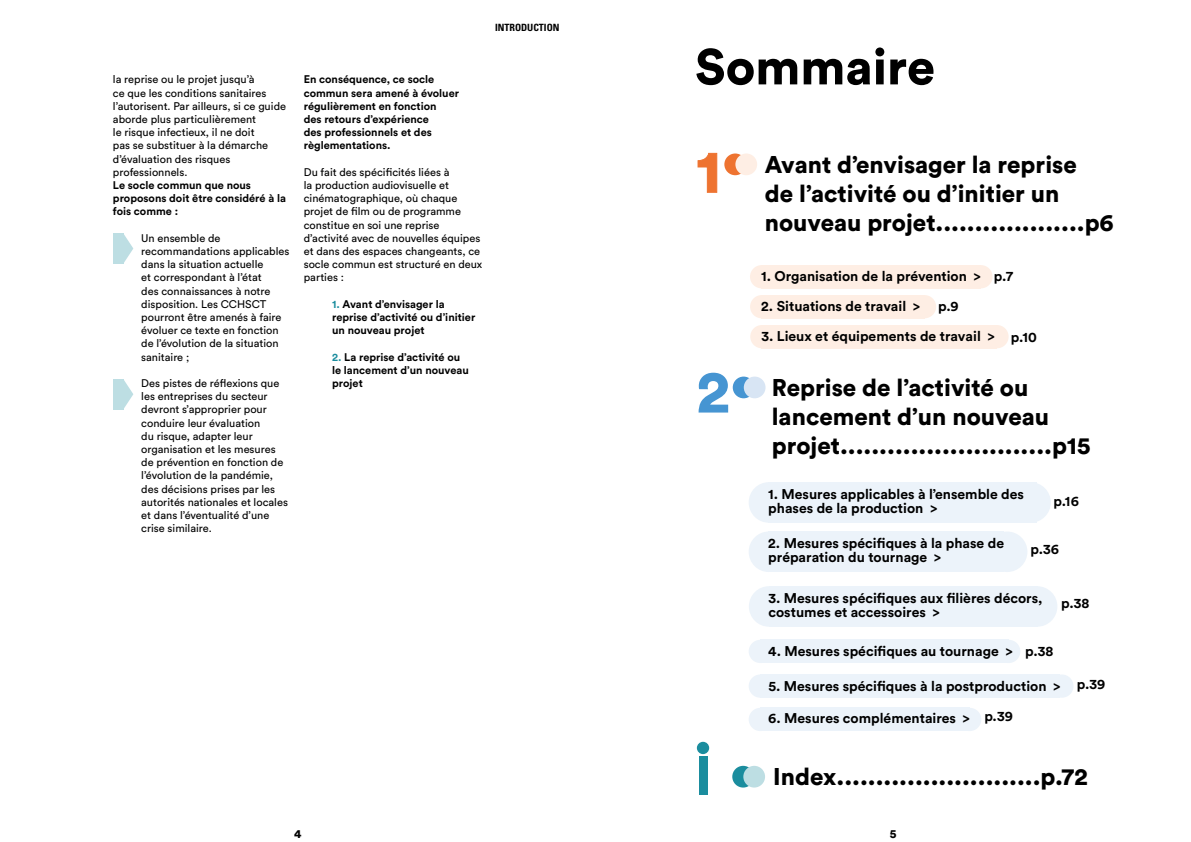
<style>
.page{position:relative;width:1191px;height:842px;background:#fff}
.page>*{position:absolute;margin:0;border:0;box-sizing:border-box;transform-origin:0 0}
.t1{font:900 60px "Circular Std";color:#ee7330}
.t2{font:900 60px "Circular Std";color:#4695d2}
.t3{font:900 55px "Circular Std";color:#1b8d9e}
.t4{font:900 50px "Circular Std";color:#000}
.t5{font:900 24px/28.8px "Circular Std";color:#000}
.t6{font:700 14px/14px "Circular Std";color:#000}
.t7{font:900 12px "Circular Std";color:#000}
.t8{font:11px/13.2px "Circular Std";color:#000}
.t9{font:700 11px/13.2px "Circular Std";color:#000}
.t10{font:700 condensed 10px "Univers LT Std";color:#000}
.s1{color:#1b8d9e}
</style>
<div class="page">
<svg style="left:697px;top:153px;width:20px;height:40px"></svg>
<div style="left:750px;top:265px;width:23px;height:23px;background:#feeee4;border-radius:50%"></div>
<div style="left:969px;top:265px;width:23px;height:23px;background:#feeee4;border-radius:50%"></div>
<div style="left:761px;top:265px;width:220px;height:23px;background:#feeee4"></div>
<div style="left:750px;top:295px;width:23px;height:23px;background:#feeee4;border-radius:50%"></div>
<div style="left:913px;top:295px;width:23px;height:23px;background:#feeee4;border-radius:50%"></div>
<div style="left:761px;top:295px;width:163px;height:23px;background:#feeee4"></div>
<div style="left:750px;top:325px;width:23px;height:23px;background:#feeee4;border-radius:50%"></div>
<div style="left:985px;top:325px;width:23px;height:23px;background:#feeee4;border-radius:50%"></div>
<div style="left:762px;top:325px;width:235px;height:23px;background:#feeee4"></div>
<div style="left:732px;top:377px;width:22px;height:21px;background:#4695d2;border-radius:50%"></div>
<div style="left:744px;top:377px;width:21px;height:21px;background:#d8e5f4;border-radius:50%"></div>
<div style="left:724px;top:153px;width:22px;height:22px;background:#ee7330;border-radius:50%"></div>
<div style="left:735px;top:153px;width:22px;height:22px;background:#feeee4;border-radius:50%"></div>
<div style="left:768px;top:482px;width:269px;height:41px;background:#ecf3fa"></div>
<div style="left:748px;top:482px;width:40px;height:41px;background:#ecf3fa;border-radius:50%"></div>
<div style="left:1010px;top:482px;width:40px;height:41px;background:#ecf3fa;border-radius:50%"></div>
<div style="left:748px;top:531px;width:40px;height:41px;background:#ecf3fa;border-radius:50%"></div>
<div style="left:987px;top:531px;width:40px;height:41px;background:#ecf3fa;border-radius:50%"></div>
<div style="left:768px;top:531px;width:235px;height:41px;background:#ecf3fa"></div>
<div style="left:749px;top:586px;width:40px;height:41px;background:#ecf3fa;border-radius:50%"></div>
<div style="left:1017px;top:586px;width:40px;height:41px;background:#ecf3fa;border-radius:50%"></div>
<div style="left:769px;top:586px;width:268px;height:41px;background:#ecf3fa"></div>
<div style="left:760px;top:640px;width:248px;height:23px;background:#ecf3fa"></div>
<div style="left:748px;top:640px;width:24px;height:23px;background:#ecf3fa;border-radius:50%"></div>
<div style="left:997px;top:640px;width:23px;height:23px;background:#ecf3fa;border-radius:50%"></div>
<div style="left:748px;top:674px;width:24px;height:24px;background:#ecf3fa;border-radius:50%"></div>
<div style="left:1050px;top:674px;width:23px;height:24px;background:#ecf3fa;border-radius:50%"></div>
<div style="left:760px;top:674px;width:299px;height:24px;background:#ecf3fa"></div>
<div style="left:748px;top:708px;width:24px;height:23px;background:#ecf3fa;border-radius:50%"></div>
<div style="left:958px;top:708px;width:23px;height:23px;background:#ecf3fa;border-radius:50%"></div>
<div style="left:760px;top:708px;width:209px;height:23px;background:#ecf3fa"></div>
<svg style="left:123px;top:233px;width:10px;height:31px"></svg>
<div style="left:113px;top:233px;width:10px;height:31px;background:#bddee3"></div>
<svg style="left:123px;top:379px;width:10px;height:30px"></svg>
<div style="left:113px;top:379px;width:10px;height:30px;background:#bddee3"></div>
<div style="left:732px;top:766px;width:22px;height:21px;background:#1b8d9e;border-radius:50%"></div>
<div style="left:743px;top:766px;width:22px;height:21px;background:#bddee3;border-radius:50%"></div>
<div style="left:697px;top:742px;width:12px;height:12px;background:#1b8d9e;border-radius:50%"></div>
<p class="t10" style="left:495px;top:21px;width:66px">INTRODUCTION</p>
<p class="t8" style="left:113px;top:73px;width:175px">la reprise ou le projet jusqu’à<br>ce que les conditions sanitaires l’autorisent. Par ailleurs, si ce guide aborde plus particulièrement<br>le risque infectieux, il ne doit<br>pas se substituer à la démarche d’évaluation des risques professionnels.</p>
<p class="t9" style="left:113px;top:178px;width:174px">Le socle commun que nous proposons doit être considéré à la fois comme :</p>
<p class="t8" style="left:141px;top:231px;width:150px">Un ensemble de recommandations applicables dans la situation actuelle<br>et correspondant à l’état<br>des connaissances à notre disposition. Les CCHSCT pourront être amenés à faire évoluer ce texte en fonction de l’évolution de la situation sanitaire ;</p>
<p class="t8" style="left:141px;top:376px;width:148px">Des pistes de réflexions que les entreprises du secteur devront s’approprier pour conduire leur évaluation<br>du risque, adapter leur organisation et les mesures de prévention en fonction de l’évolution de la pandémie, des décisions prises par les autorités nationales et locales et dans l’éventualité d’une crise similaire.</p>
<p class="t9" style="left:304px;top:73px;width:157px">En conséquence, ce socle commun sera amené à évoluer régulièrement en fonction<br>des retours d’expérience<br>des professionnels et des règlementations.</p>
<p class="t8" style="left:304px;top:165px;width:180px">Du fait des spécificités liées à<br>la production audiovisuelle et cinématographique, où chaque projet de film ou de programme constitue en soi une reprise d’activité avec de nouvelles équipes et dans des espaces changeants, ce socle commun est structuré en deux parties :</p>
<p class="t9" style="left:332px;top:297px;width:145px"><span class="s1">1.</span> Avant d’envisager la reprise d’activité ou d’initier un nouveau projet</p>
<p class="t9" style="left:332px;top:350px;width:138px"><span class="s1">2.</span> La reprise d’activité ou le lancement d’un nouveau projet</p>
<h3 class="t4" style="left:695px;top:34px;width:241px">Sommaire</h3>
<h1 class="t1" style="left:696px;top:131px;width:27px">1</h1>
<h3 class="t5" style="left:764px;top:150px;width:350px">Avant d’envisager la reprise<br>de l’activité ou d’initier un nouveau projet...................p6</h3>
<p class="t6" style="left:761px;top:269px;width:221px">1. Organisation de la prévention &gt;</p>
<p class="t6" style="left:761px;top:299px;width:160px">2. Situations de travail &gt;</p>
<p class="t6" style="left:761px;top:329px;width:235px">3. Lieux et équipements de travail &gt;</p>
<p class="t6" style="left:994px;top:269px;width:21px">p.7</p>
<p class="t6" style="left:938px;top:299px;width:22px">p.9</p>
<p class="t6" style="left:1011px;top:329px;width:27px">p.10</p>
<h1 class="t2" style="left:696px;top:351px;width:35px">2</h1>
<h3 class="t5" style="left:772px;top:373px;width:320px">Reprise de l’activité ou lancement d’un nouveau projet...........................p15</h3>
<h2 class="t3" style="left:694px;top:739px;width:19px">I</h2>
<p class="t6" style="left:768px;top:487px;width:257px">1. Mesures applicables à l’ensemble des phases de la production &gt;</p>
<p class="t6" style="left:1053px;top:494px;width:27px">p.16</p>
<p class="t6" style="left:768px;top:536px;width:237px">2. Mesures spécifiques à la phase de préparation du tournage &gt;</p>
<p class="t6" style="left:1030px;top:542px;width:30px">p.36</p>
<p class="t6" style="left:768px;top:591px;width:276px">3. Mesures spécifiques aux filières décors, costumes et accessoires &gt;</p>
<p class="t6" style="left:1061px;top:596px;width:30px">p.38</p>
<p class="t6" style="left:768px;top:643px;width:286px">4. Mesures spécifiques au tournage &gt; p.38</p>
<p class="t6" style="left:768px;top:678px;width:338px">5. Mesures spécifiques à la postproduction &gt; p.39</p>
<p class="t6" style="left:768px;top:711px;width:246px">6. Mesures complémentaires &gt; p.39</p>
<h3 class="t5" style="left:773px;top:762px;width:316px">Index..........................p.72</h3>
<p class="t7" style="left:294px;top:825px;width:9px">4</p>
<p class="t7" style="left:890px;top:825px;width:8px">5</p>
</div>
